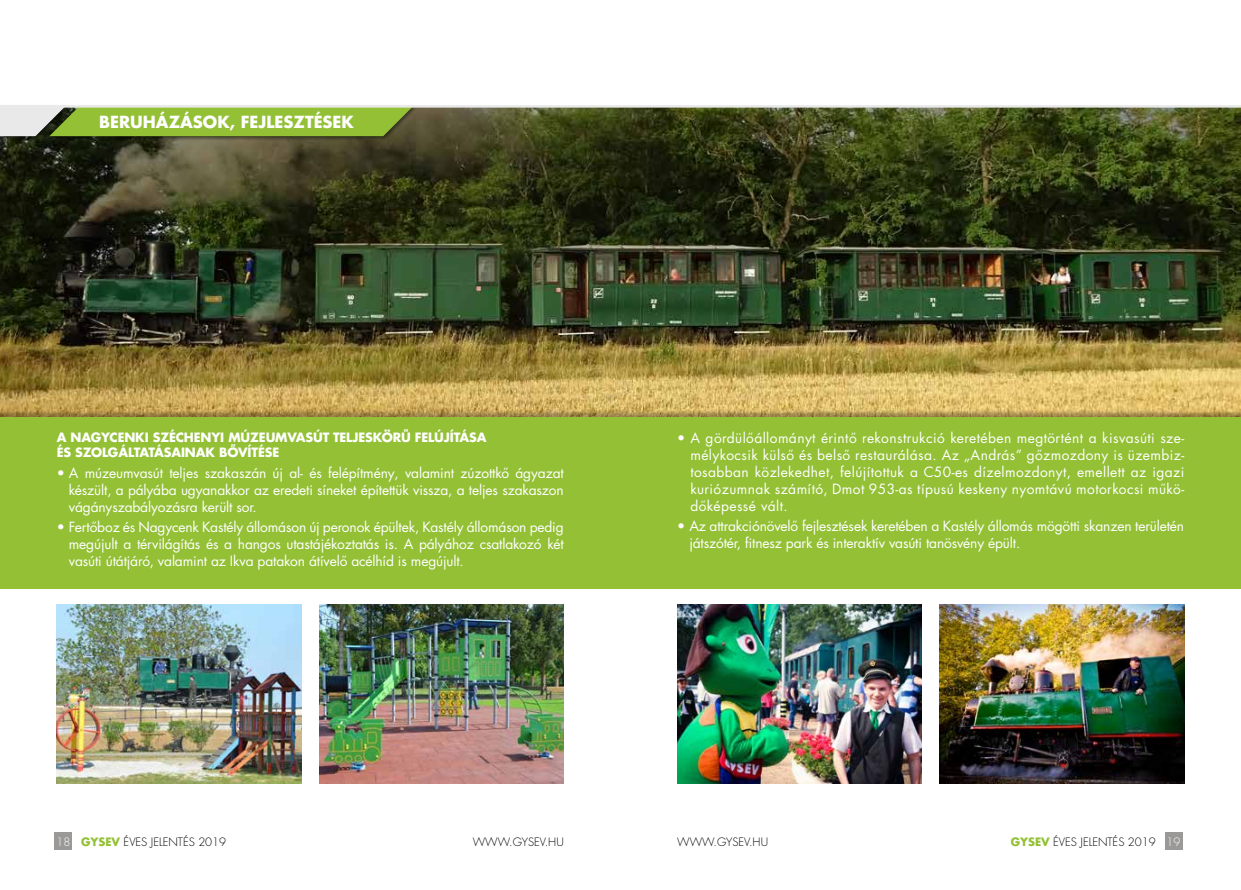
<style>
.page{position:relative;width:1241px;height:890px;background:#fff}
.page>*{position:absolute;margin:0;border:0;box-sizing:border-box;transform-origin:0 0}
.t1{font:700 16.25px "Futura LT Pro";color:#fff}
.t2{font:13.75px/16.9px "Futura LT Pro";letter-spacing:-.01em;color:#fff;text-align:justify}
.t3{font:700 12.5px/15px "Futura LT Pro";letter-spacing:-.01em;color:#fff}
.t4{font:300 11.25px "Futura LT Pro";color:#000}
.s1{color:#fff}
.s2{font-weight:700;color:#93c035}
</style>
<div class="page">
<div style="left:55px;top:832px;width:17px;height:18px;background:#9a9998"></div>
<div style="left:1164px;top:832px;width:18px;height:18px;background:#9a9998"></div>
<img style="left:677px;top:604px;width:244px;height:179px">
<img style="left:319px;top:604px;width:244px;height:179px">
<img style="left:57px;top:604px;width:244px;height:179px">
<img style="left:939px;top:604px;width:244px;height:179px">
<img style="left:0;top:108px;width:1240px;height:301px">
<div style="left:0;top:105px;width:417px;height:36px;background:#000;opacity:.51"></div>
<svg style="left:0;top:108px;width:413px;height:28px;background:#96bb49"></svg>
<hr style="left:0;top:105px;width:1240px;height:3px;background:#e9e9e9">
<div style="left:0;top:409px;width:1240px;height:179px;background:#000;opacity:.3"></div>
<div style="left:0;top:417px;width:1240px;height:171px;background:#93c035"></div>
<p class="t1" style="left:99px;top:110px;width:256px">BERUHÁZÁSOK, FEJLESZTÉSEK</p>
<p class="t3" style="left:57px;top:430px;width:431px">A NAGYCENKI SZÉCHENYI MÚZEUMVASÚT TELJESKÖRŰ FELÚJÍTÁSA<br>ÉS SZOLGÁLTATÁSAINAK BŐVÍTÉSE</p>
<p class="t2" style="left:69px;top:464px;width:496px;text-indent:-12px">• A múzeumvasút teljes szakaszán új al- és felépítmény, valamint zúzottkő ágyazat készült, a pályába ugyanakkor az eredeti síneket építettük vissza, a teljes szakaszon vágányszabályozásra került sor.</p>
<p class="t2" style="left:69px;top:518px;width:496px;text-indent:-12px">• Fertőboz és Nagycenk Kastély állomáson új peronok épültek, Kastély állomáson pedig megújult a térvilágítás és a hangos utastájékoztatás is. A pályához csatlakozó két vasúti útátjáró, valamint az Ikva patakon átívelő acélhíd is megújult.</p>
<p class="t2" style="left:690px;top:430px;width:495px;text-indent:-13px">• A gördülőállományt érintő rekonstrukció keretében megtörtént a kisvasúti sze&shy;mélykocsik külső és belső restaurálása. Az „András” gőzmozdony is üzembiz&shy;tosabban közlekedhet, felújítottuk a C50-es dízelmozdonyt, emellett az igazi kuriózumnak számító, Dmot 953-as típusú keskeny nyomtávú motorkocsi műkö&shy;dőképessé vált.</p>
<p class="t2" style="left:689px;top:517px;width:496px;text-indent:-12px">• Az attrakciónövelő fejlesztések keretében a Kastély állomás mögötti skanzen területén játszótér, fitnesz park és interaktív vasúti tanösvény épült.</p>
<p class="t4" style="left:56px;top:834px;width:171px"><span class="s1">18</span> <span class="s2">GYSEV</span> ÉVES JELENTÉS 2019</p>
<p class="t4" style="left:473px;top:834px;width:92px">WWW.GYSEV.HU</p>
<p class="t4" style="left:677px;top:834px;width:92px">WWW.GYSEV.HU</p>
<p class="t4" style="left:1010px;top:834px;width:171px"><span class="s2">GYSEV</span> ÉVES JELENTÉS 2019 <span class="s1">19</span></p>
</div>
